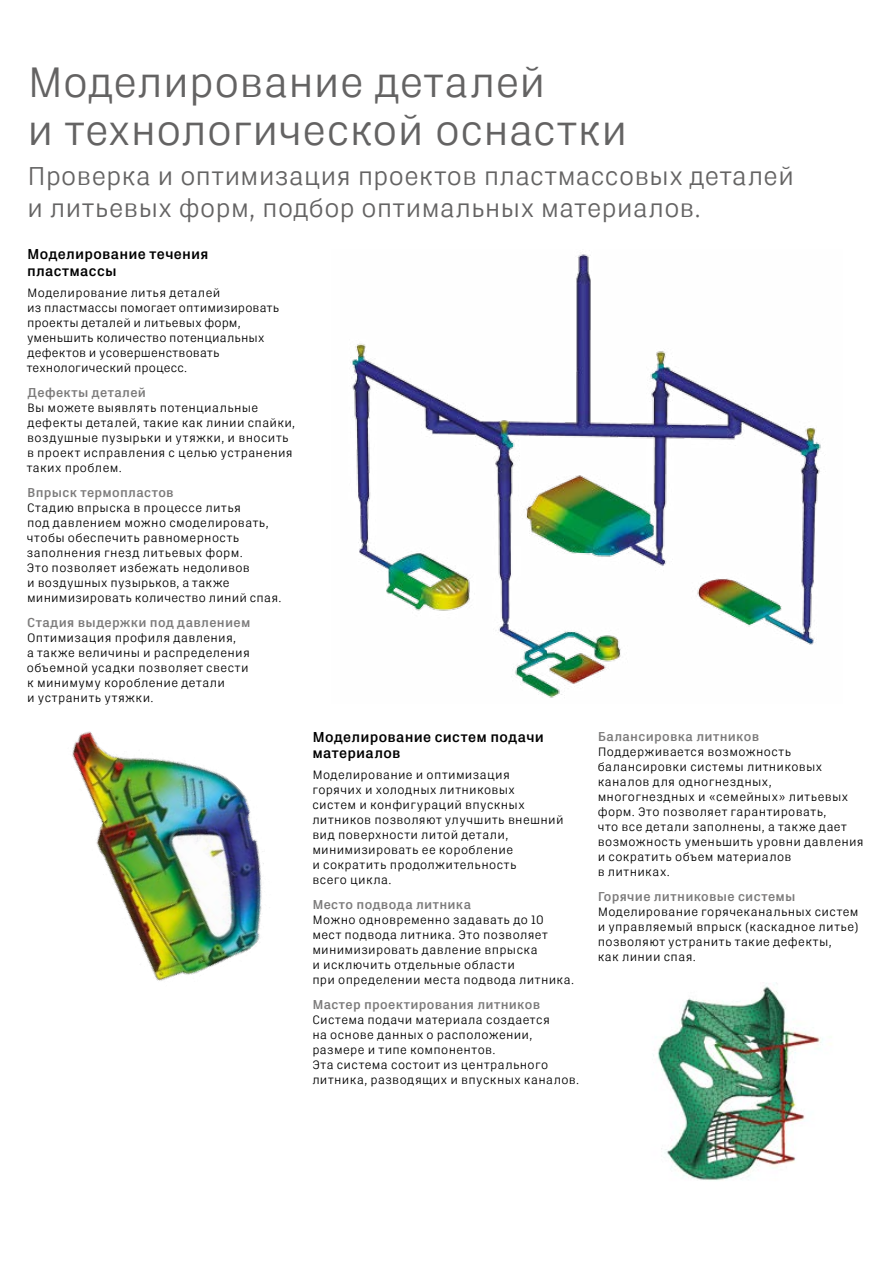
<style>
.page{position:relative;width:893px;height:1263px;background:#fff}
.page>*{position:absolute;margin:0;border:0;box-sizing:border-box;transform-origin:0 0}
.t1{font:42px/48px "Artifakt Legend Off";color:#646363}
.t2{font:25.5px/31.5px "Artifakt Legend Off";letter-spacing:.005em;color:#646363}
.t3{font:700 14.25px/16.5px "Artifakt Legend Off";letter-spacing:.02em;color:#000}
.t4{font:700 12.75px "Artifakt Legend Off";letter-spacing:.025em;color:#7c7b7b}
.t5{font:12px/15px "Artifakt Legend Off";letter-spacing:.03em;color:#000}
</style>
<div class="page">
<img style="left:653px;top:983px;width:178px;height:198px">
<img style="left:72px;top:731px;width:192px;height:250px">
<img style="left:350px;top:252px;width:471px;height:446px">
<h1 class="t1" style="left:27px;top:58px;width:602px">Моделирование деталей<br>и технологической оснастки</h1>
<h2 class="t2" style="left:27px;top:160px;width:769px">Проверка и оптимизация проектов пластмассовых деталей и литьевых форм, подбор оптимальных материалов.</h2>
<p class="t3" style="left:27px;top:246px;width:183px">Моделирование течения пластмассы</p>
<p class="t5" style="left:27px;top:285px;width:254px">Моделирование литья деталей<br>из пластмассы помогает оптимизировать проекты деталей и литьевых форм, уменьшить количество потенциальных дефектов и усовершенствовать технологический процесс.</p>
<p class="t4" style="left:28px;top:383px;width:120px">Дефекты деталей</p>
<p class="t5" style="left:27px;top:400px;width:270px">Вы можете выявлять потенциальные дефекты деталей, такие как линии спайки, воздушные пузырьки и утяжки, и вносить в проект исправления с целью устранения таких проблем.</p>
<p class="t4" style="left:27px;top:483px;width:148px">Впрыск термопластов</p>
<p class="t5" style="left:27px;top:500px;width:256px">Стадию впрыска в процессе литья<br>под давлением можно смоделировать, чтобы обеспечить равномерность заполнения гнезд литьевых форм.<br>Это позволяет избежать недоливов<br>и воздушных пузырьков, а также минимизировать количество линий спая.</p>
<p class="t4" style="left:27px;top:613px;width:225px">Стадия выдержки под давлением</p>
<p class="t5" style="left:27px;top:630px;width:225px">Оптимизация профиля давления,<br>а также величины и распределения объемной усадки позволяет свести к минимуму коробление детали<br>и устранить утяжки.</p>
<p class="t3" style="left:312px;top:728px;width:233px">Моделирование систем подачи материалов</p>
<p class="t5" style="left:312px;top:767px;width:253px">Моделирование и оптимизация<br>горячих и холодных литниковых<br>систем и конфигураций впускных литников позволяют улучшить внешний вид поверхности литой детали, минимизировать ее коробление<br>и сократить продолжительность<br>всего цикла.</p>
<p class="t4" style="left:312px;top:896px;width:160px">Место подвода литника</p>
<p class="t5" style="left:312px;top:912px;width:263px">Можно одновременно задавать до 10 мест подвода литника. Это позволяет минимизировать давление впрыска<br>и исключить отдельные области<br>при определении места подвода литника.</p>
<p class="t4" style="left:312px;top:996px;width:229px">Мастер проектирования литников</p>
<p class="t5" style="left:312px;top:1012px;width:268px">Система подачи материала создается<br>на основе данных о расположении, размере и типе компонентов.<br>Эта система состоит из центрального литника, разводящих и впускных каналов.</p>
<p class="t4" style="left:598px;top:727px;width:163px">Балансировка литников</p>
<p class="t5" style="left:598px;top:744px;width:268px">Поддерживается возможность балансировки системы литниковых каналов для одногнездных, многогнездных и «семейных» литьевых форм. Это позволяет гарантировать,<br>что все детали заполнены, а также дает возможность уменьшить уровни давления и сократить объем материалов<br>в литниках.</p>
<p class="t4" style="left:598px;top:887px;width:199px">Горячие литниковые системы</p>
<p class="t5" style="left:598px;top:904px;width:263px">Моделирование горячеканальных систем и управляемый впрыск (каскадное литье) позволяют устранить такие дефекты,<br>как линии спая.</p>
</div>
